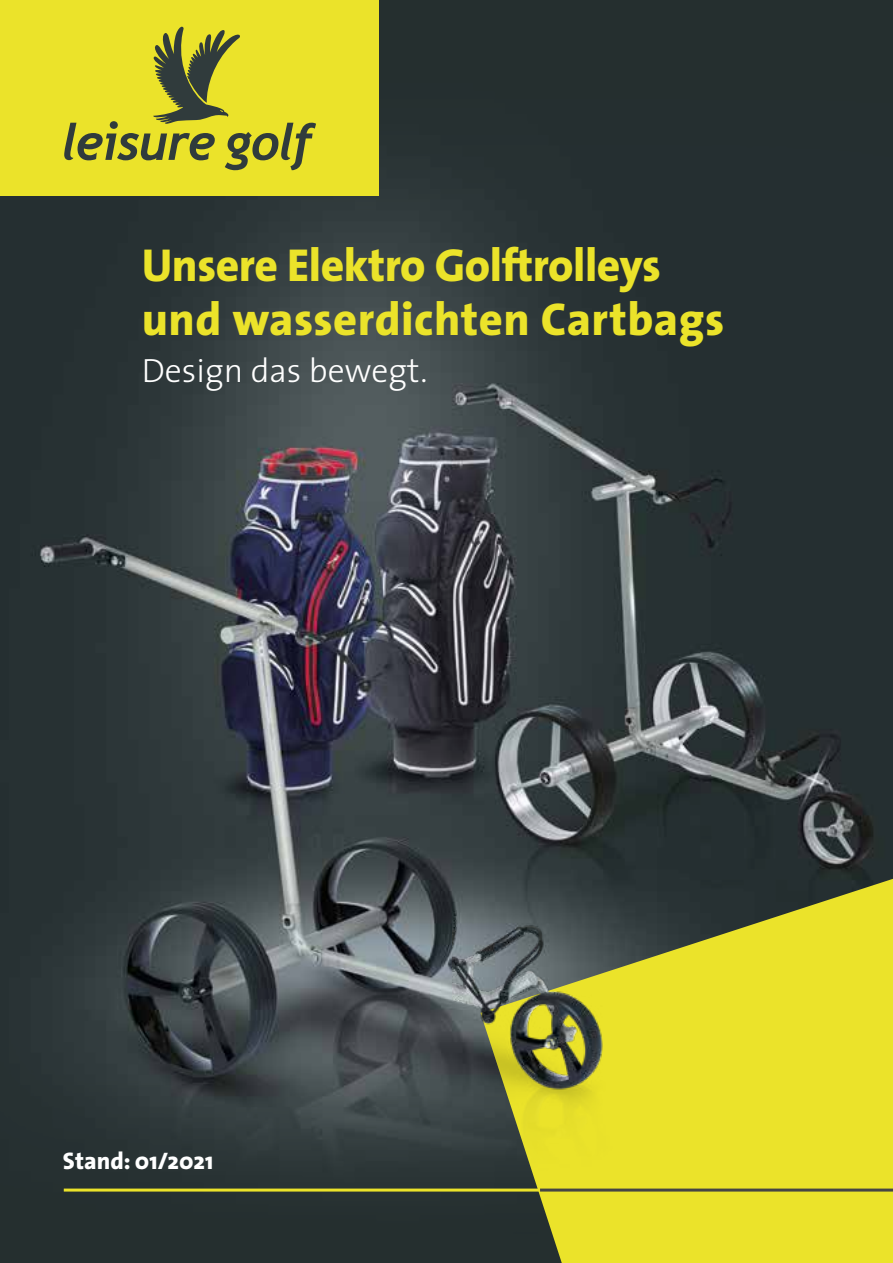
<style>
.page{position:relative;width:893px;height:1263px;background:#252f2f}
.page>*{position:absolute;margin:0;border:0;box-sizing:border-box;transform-origin:0 0}
.t1{font:800 46.5px/54px "The Sans";letter-spacing:-.01em;color:#ebe32a}
.t2{font:300 33.75px "The Sans";color:#fff}
.t3{font:800 24px "The Sans";color:#fff}
</style>
<div class="page">
<img style="left:40px;top:60px;width:833px;height:1132px">
<div style="left:0;top:0;width:378px;height:196px;background:#ebe32a"></div>
<svg style="left:64px;top:26px;width:252px;height:144px"></svg>
<svg style="left:480px;top:879px;width:413px;height:384px;background:#c9c42c"></svg>
<hr style="left:64px;top:1188px;width:829px;height:3px;background:#ebe32a">
<hr style="left:540px;top:1188px;width:353px;height:3px;background:#454545">
<img style="left:453px;top:910px;width:202px;height:299px">
<p class="t1" style="left:142px;top:237px;width:584px">Unsere Elektro Golftrolleys und wasserdichten Cartbags</p>
<p class="t2" style="left:142px;top:342px;width:287px">Design das bewegt.</p>
<p class="t3" style="left:63px;top:1140px;width:152px">Stand: 01/2021</p>
</div>
